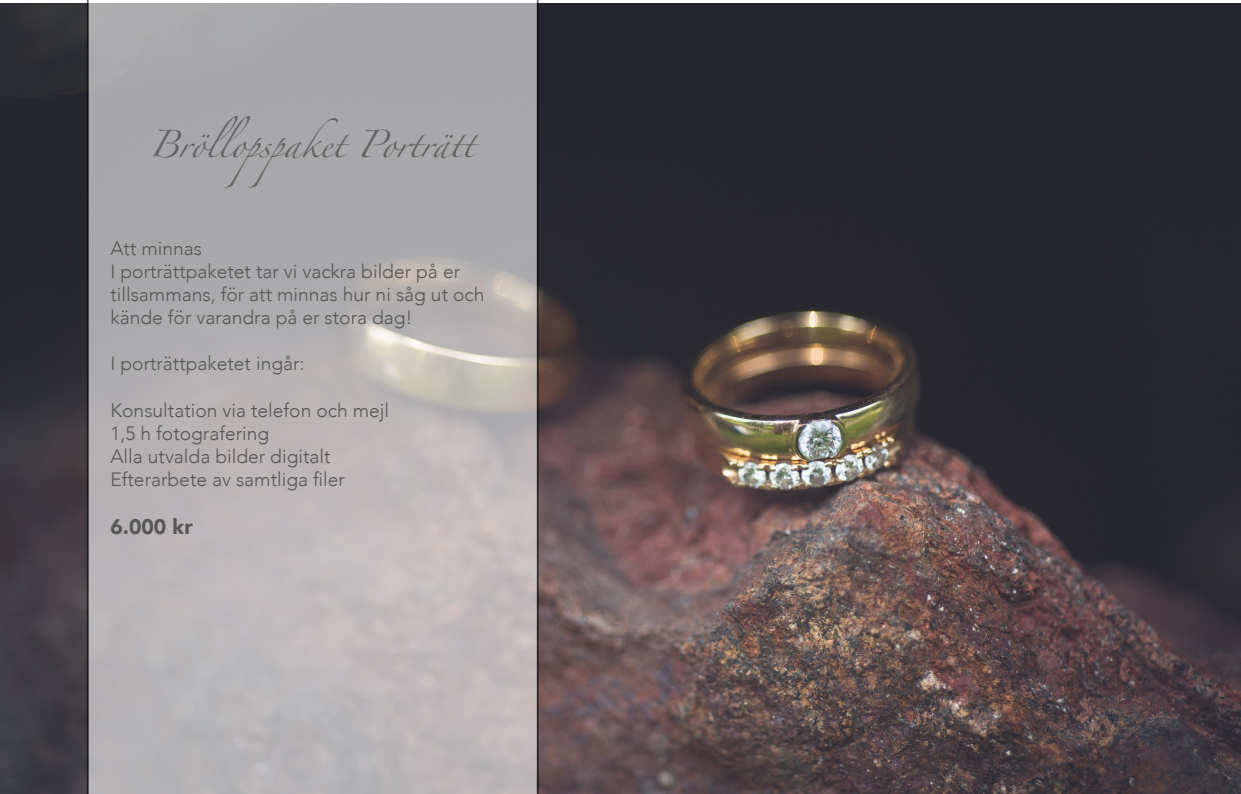
<style>
.page{position:relative;width:1241px;height:794px;background:#fff}
.page>*{position:absolute;margin:0;border:0;box-sizing:border-box;transform-origin:0 0}
.t1{font:24.5px "Zapfino";color:#646363}
.t2{font:900 21px "Avenir";color:#575756}
.t3{font:300 19.25px/23.1px "Avenir";color:#575756}
</style>
<div class="page">
<img style="left:0;top:3px;width:1240px;height:791px">
<svg style="left:87px;top:0;width:451px;height:794px;background:#b4b1b2"></svg>
<p class="t1" style="left:149px;top:134px;width:327px">Bröllopspaket Porträtt</p>
<p class="t3" style="left:110px;top:237px;width:93px">Att minnas</p>
<p class="t3" style="left:110px;top:260px;width:375px">I porträttpaketet tar vi vackra bilder på er tillsammans, för att minnas hur ni såg ut och kände för varandra på er stora dag!</p>
<p class="t3" style="left:110px;top:352px;width:195px">I porträttpaketet ingår:</p>
<p class="t3" style="left:110px;top:398px;width:280px">Konsultation via telefon och mejl</p>
<p class="t3" style="left:110px;top:421px;width:236px">1,5 h fotografering<br>Alla utvalda bilder digitalt<br>Efterarbete av samtliga filer</p>
<p class="t2" style="left:110px;top:509px;width:84px">6.000 kr</p>
</div>
